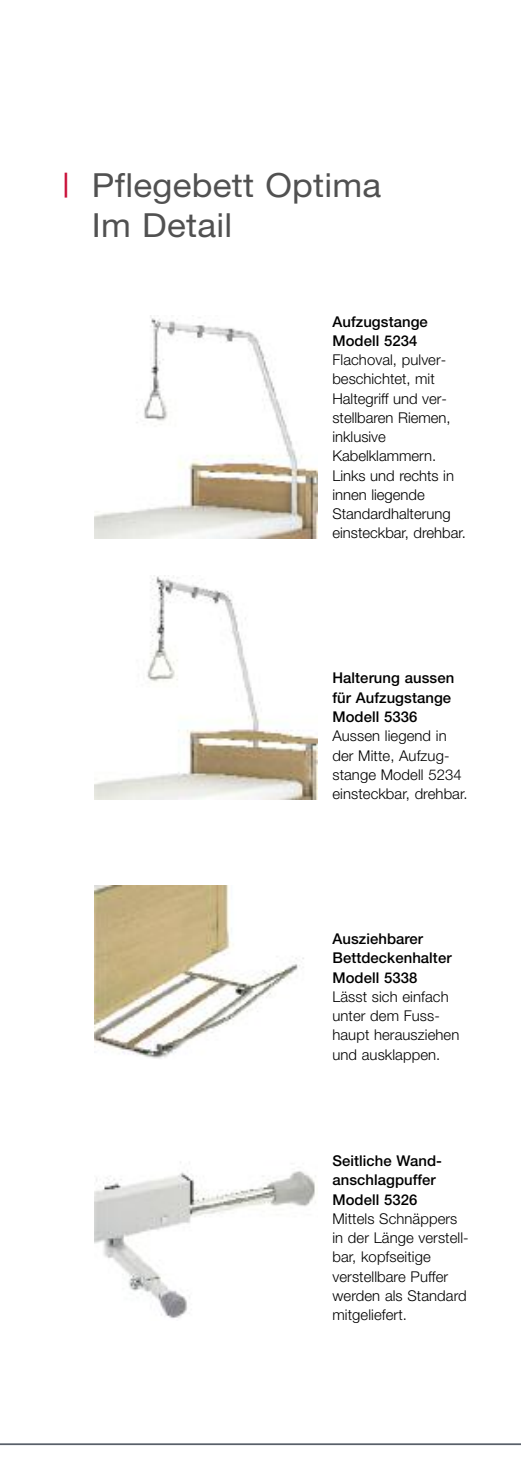
<style>
.page{position:relative;width:521px;height:1474px;background:#fff}
.page>*{position:absolute;margin:0;border:0;box-sizing:border-box;transform-origin:0 0}
.t1{font:33.25px/39.9px "Helvetica Neue";letter-spacing:.01em;color:#515151;scale:1.05 1}
.t2{font:300 14.88px/19.2px "Helvetica Neue";letter-spacing:.005em;color:#000}
.t3{font:500 14.88px/19.2px "Helvetica Neue";letter-spacing:.005em;color:#000}
.s1{color:#c9113a}
</style>
<div class="page">
<hr style="left:0;top:1443px;width:521px;height:1px;background:#59606a">
<img style="left:94px;top:315px;width:223px;height:223px">
<img style="left:94px;top:885px;width:210px;height:174px">
<img style="left:94px;top:575px;width:223px;height:224px">
<img style="left:94px;top:1162px;width:222px;height:157px">
<h1 class="t1" style="left:92px;top:169px;width:277px;text-indent:-30px"><span class="s1">|</span> Pflegebett Optima<br>Im Detail</h1>
<p class="t3" style="left:332px;top:313px;width:97px">Aufzugstange<br>Modell 5234</p>
<p class="t2" style="left:332px;top:351px;width:135px">Flachoval, pulver&shy;beschichtet, mit<br>Haltegriff und ver&shy;stellbaren Riemen, inklusive<br>Kabelklammern.<br>Links und rechts in innen liegende<br>Standardhalterung einsteckbar, drehbar.</p>
<p class="t3" style="left:332px;top:670px;width:123px">Halterung aussen für Aufzugstange<br>Modell 5336</p>
<p class="t2" style="left:332px;top:727px;width:137px">Aussen liegend in der Mitte, Aufzug&shy;stange Modell 5234 einsteckbar, drehbar.</p>
<p class="t3" style="left:332px;top:930px;width:121px">Ausziehbarer<br>Bettdeckenhalter<br>Modell 5338</p>
<p class="t2" style="left:332px;top:988px;width:128px">Lässt sich einfach unter dem Fuss&shy;haupt herausziehen und ausklappen.</p>
<p class="t3" style="left:332px;top:1152px;width:111px">Seitliche Wand&shy;anschlagpuffer<br>Modell 5326</p>
<p class="t2" style="left:332px;top:1210px;width:138px">Mittels Schnäppers in der Länge verstell&shy;bar, kopfseitige verstellbare Puffer werden als Standard mitgeliefert.</p>
</div>
